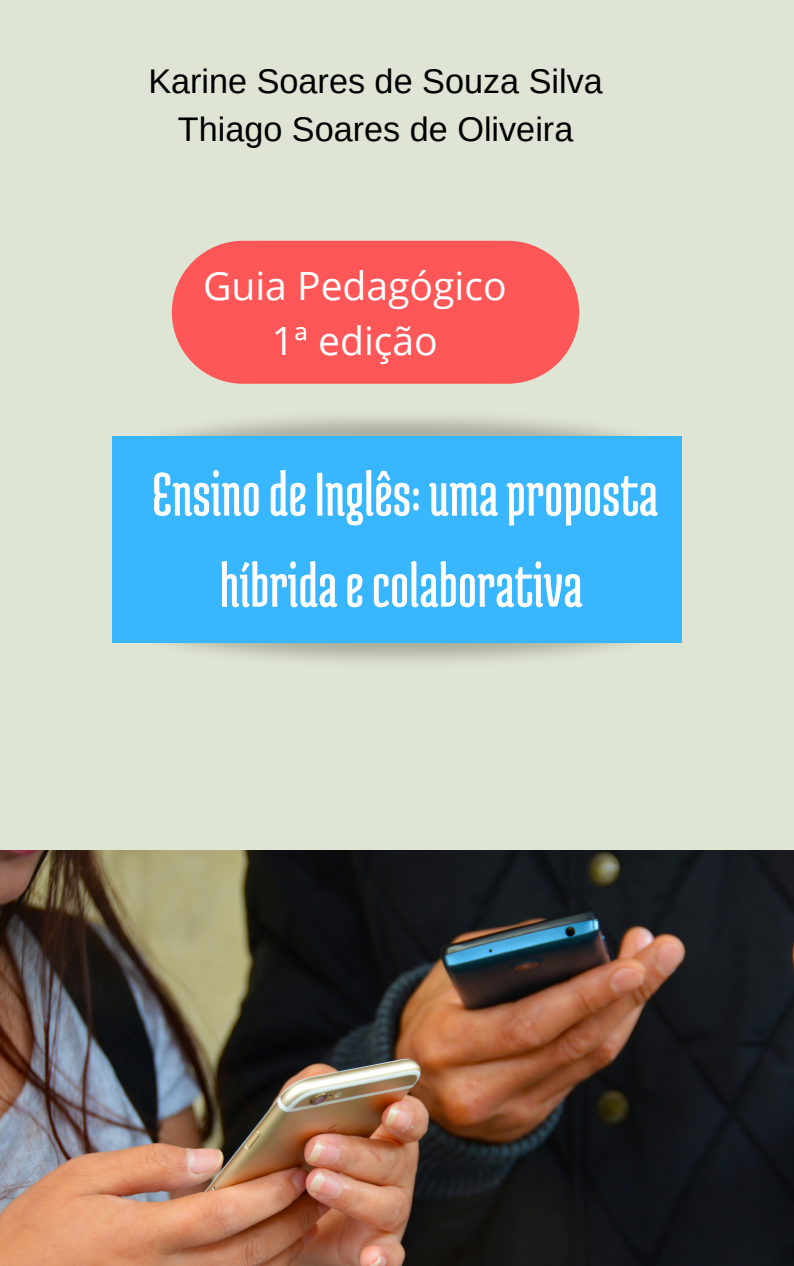
<style>
.page{position:relative;width:794px;height:1266px;background:#fff}
.page>*{position:absolute;margin:0;border:0;box-sizing:border-box;transform-origin:0 0}
.t1{font:65.25px/91.2px "Medula One";color:#fff;text-align:center}
.t2{font:39px/54.6px "Open Sans";color:#fff;text-align:center}
.t3{font:34.2px/47.8px "Arimo";color:#000;text-align:center}
</style>
<div class="page">
<div style="left:0;top:0;width:793px;height:1266px;background:#dfe5d4"></div>
<img style="left:0;top:850px;width:793px;height:416px">
<img style="left:112px;top:589px;width:570px;height:72px">
<img style="left:165px;top:417px;width:517px;height:73px">
<div style="left:112px;top:436px;width:569px;height:206px;background:#38b6ff"></div>
<svg style="left:172px;top:241px;width:407px;height:143px;background:#fc6160"></svg>
<p class="t3" style="left:148px;top:57px;width:455px">Karine Soares de Souza Silva<br>Thiago Soares de Oliveira</p>
<p class="t2" style="left:203px;top:257px;width:305px">Guia Pedagógico<br>1ª edição</p>
<p class="t1" style="left:152px;top:447px;width:507px">EnsinodeInglês:uma proposta híbridaecolaborativa</p>
</div>
